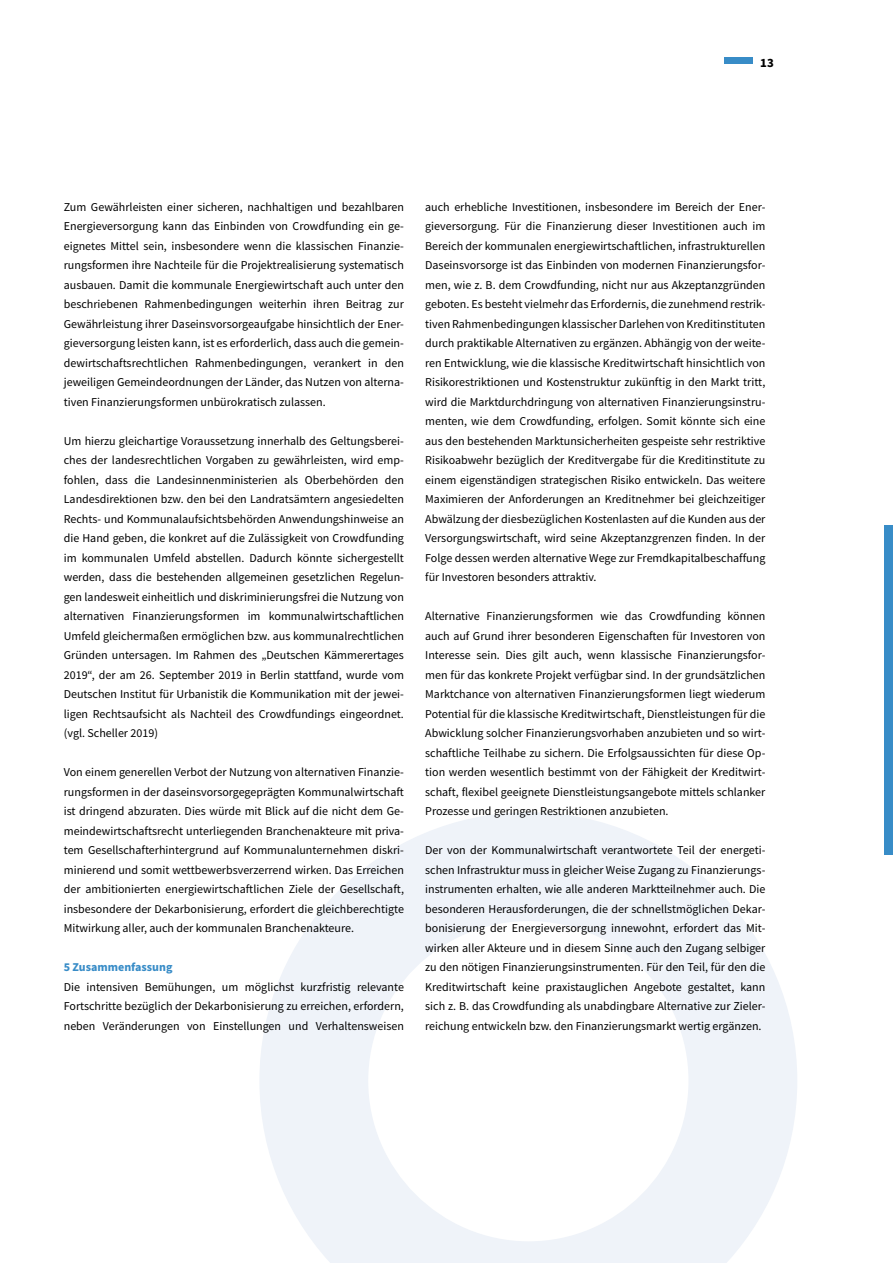
<style>
.page{position:relative;width:893px;height:1263px;background:#fff}
.page>*{position:absolute;margin:0;border:0;box-sizing:border-box;transform-origin:0 0}
.t1{font:700 12.75px "Source Sans Pro";color:#000}
.t2{font:12px/19.5px "Source Sans Pro";color:#000;text-align:justify}
.t3{font:700 12px "Source Sans Pro";color:#388cc7}
</style>
<div class="page">
<div style="left:724px;top:57px;width:29px;height:6px;background:#388cc7"></div>
<div style="left:884px;top:525px;width:9px;height:329px;background:#388cc7"></div>
<svg style="left:260px;top:812px;width:537px;height:451px;fill:#eff3f9"></svg>
<p class="t1" style="left:760px;top:54px;width:15px">13</p>
<p class="t2" style="left:64px;top:197px;width:342px">Zum Gewährleisten einer sicheren, nachhaltigen und bezahlbaren Energieversorgung kann das Einbinden von Crowdfunding ein ge&shy;eignetes Mittel sein, insbesondere wenn die klassischen Finanzie&shy;rungsformen ihre Nachteile für die Projektrealisierung systematisch ausbauen. Damit die kommunale Energiewirtschaft auch unter den beschriebenen Rahmenbedingungen weiterhin ihren Beitrag zur Gewährleistung ihrer Daseinsvorsorgeaufgabe hinsichtlich der Ener&shy;gieversorgung leisten kann, ist es erforderlich, dass auch die gemein&shy;dewirtschaftsrechtlichen Rahmenbedingungen, verankert in den jeweiligen Gemeindeordnungen der Länder, das Nutzen von alterna&shy;tiven Finanzierungsformen unbürokratisch zulassen.</p>
<p class="t2" style="left:64px;top:431px;width:342px">Um hierzu gleichartige Voraussetzung innerhalb des Geltungsberei&shy;ches der landesrechtlichen Vorgaben zu gewährleisten, wird emp&shy;fohlen, dass die Landesinnenministerien als Oberbehörden den Landesdirektionen bzw. den bei den Landratsämtern angesiedelten Rechts- und Kommunalaufsichtsbehörden Anwendungshinweise an die Hand geben, die konkret auf die Zulässigkeit von Crowdfunding im kommunalen Umfeld abstellen. Dadurch könnte sichergestellt werden, dass die bestehenden allgemeinen gesetzlichen Regelun&shy;gen landesweit einheitlich und diskriminierungsfrei die Nutzung von alternativen Finanzierungsformen im kommunalwirtschaftlichen Umfeld gleichermaßen ermöglichen bzw. aus kommunalrechtlichen Gründen untersagen. Im Rahmen des „Deutschen Kämmerertages 2019“, der am 26. September 2019 in Berlin stattfand, wurde vom Deutschen Institut für Urbanistik die Kommunikation mit der jewei&shy;ligen Rechtsaufsicht als Nachteil des Crowdfundings eingeordnet. (vgl. Scheller 2019)</p>
<p class="t2" style="left:64px;top:763px;width:342px">Von einem generellen Verbot der Nutzung von alternativen Finanzie&shy;rungsformen in der daseinsvorsorgegeprägten Kommunalwirtschaft ist dringend abzuraten. Dies würde mit Blick auf die nicht dem Ge&shy;meindewirtschaftsrecht unterliegenden Branchenakteure mit priva&shy;tem Gesellschafterhintergrund auf Kommunalunternehmen diskri&shy;minierend und somit wettbewerbsverzerrend wirken. Das Erreichen der ambitionierten energiewirtschaftlichen Ziele der Gesellschaft, insbesondere der Dekarbonisierung, erfordert die gleichberechtigte Mitwirkung aller, auch der kommunalen Branchenakteure.</p>
<p class="t3" style="left:64px;top:959px;width:110px">5 Zusammenfassung</p>
<p class="t2" style="left:64px;top:977px;width:342px">Die intensiven Bemühungen, um möglichst kurzfristig relevante Fortschritte bezüglich der Dekarbonisierung zu erreichen, erfordern, neben Veränderungen von Einstellungen und Verhaltensweisen</p>
<p class="t2" style="left:425px;top:197px;width:342px">auch erhebliche Investitionen, insbesondere im Bereich der Ener&shy;gieversorgung. Für die Finanzierung dieser Investitionen auch im Bereich der kommunalen energiewirtschaftlichen, infrastrukturellen Daseinsvorsorge ist das Einbinden von modernen Finanzierungsfor&shy;men, wie z. B. dem Crowdfunding, nicht nur aus Akzeptanzgründen geboten. Es besteht vielmehr das Erfordernis, die zunehmend restrik&shy;tiven Rahmenbedingungen klassischer Darlehen von Kreditinstituten durch praktikable Alternativen zu ergänzen. Abhängig von der weite&shy;ren Entwicklung, wie die klassische Kreditwirtschaft hinsichtlich von Risikorestriktionen und Kostenstruktur zukünftig in den Markt tritt, wird die Marktdurchdringung von alternativen Finanzierungsinstru&shy;menten, wie dem Crowdfunding, erfolgen. Somit könnte sich eine aus den bestehenden Marktunsicherheiten gespeiste sehr restriktive Risikoabwehr bezüglich der Kreditvergabe für die Kreditinstitute zu einem eigenständigen strategischen Risiko entwickeln. Das weitere Maximieren der Anforderungen an Kreditnehmer bei gleichzeitiger Abwälzung der diesbezüglichen Kostenlasten auf die Kunden aus der Versorgungswirtschaft, wird seine Akzeptanzgrenzen finden. In der Folge dessen werden alternative Wege zur Fremdkapitalbeschaffung für Investoren besonders attraktiv.</p>
<p class="t2" style="left:425px;top:607px;width:342px">Alternative Finanzierungsformen wie das Crowdfunding können auch auf Grund ihrer besonderen Eigenschaften für Investoren von Interesse sein. Dies gilt auch, wenn klassische Finanzierungsfor&shy;men für das konkrete Projekt verfügbar sind. In der grundsätzlichen Marktchance von alternativen Finanzierungsformen liegt wiederum Potential für die klassische Kreditwirtschaft, Dienstleistungen für die Abwicklung solcher Finanzierungsvorhaben anzubieten und so wirt&shy;schaftliche Teilhabe zu sichern. Die Erfolgsaussichten für diese Op&shy;tion werden wesentlich bestimmt von der Fähigkeit der Kreditwirt&shy;schaft, flexibel geeignete Dienstleistungsangebote mittels schlanker Prozesse und geringen Restriktionen anzubieten.</p>
<p class="t2" style="left:425px;top:841px;width:342px">Der von der Kommunalwirtschaft verantwortete Teil der energeti&shy;schen Infrastruktur muss in gleicher Weise Zugang zu Finanzierungs&shy;instrumenten erhalten, wie alle anderen Marktteilnehmer auch. Die besonderen Herausforderungen, die der schnellstmöglichen Dekar&shy;bonisierung der Energieversorgung innewohnt, erfordert das Mit&shy;wirken aller Akteure und in diesem Sinne auch den Zugang selbiger zu den nötigen Finanzierungsinstrumenten. Für den Teil, für den die Kreditwirtschaft keine praxistauglichen Angebote gestaltet, kann sich z. B. das Crowdfunding als unabdingbare Alternative zur Zieler&shy;reichung entwickeln bzw. den Finanzierungsmarkt wertig ergänzen.</p>
</div>
